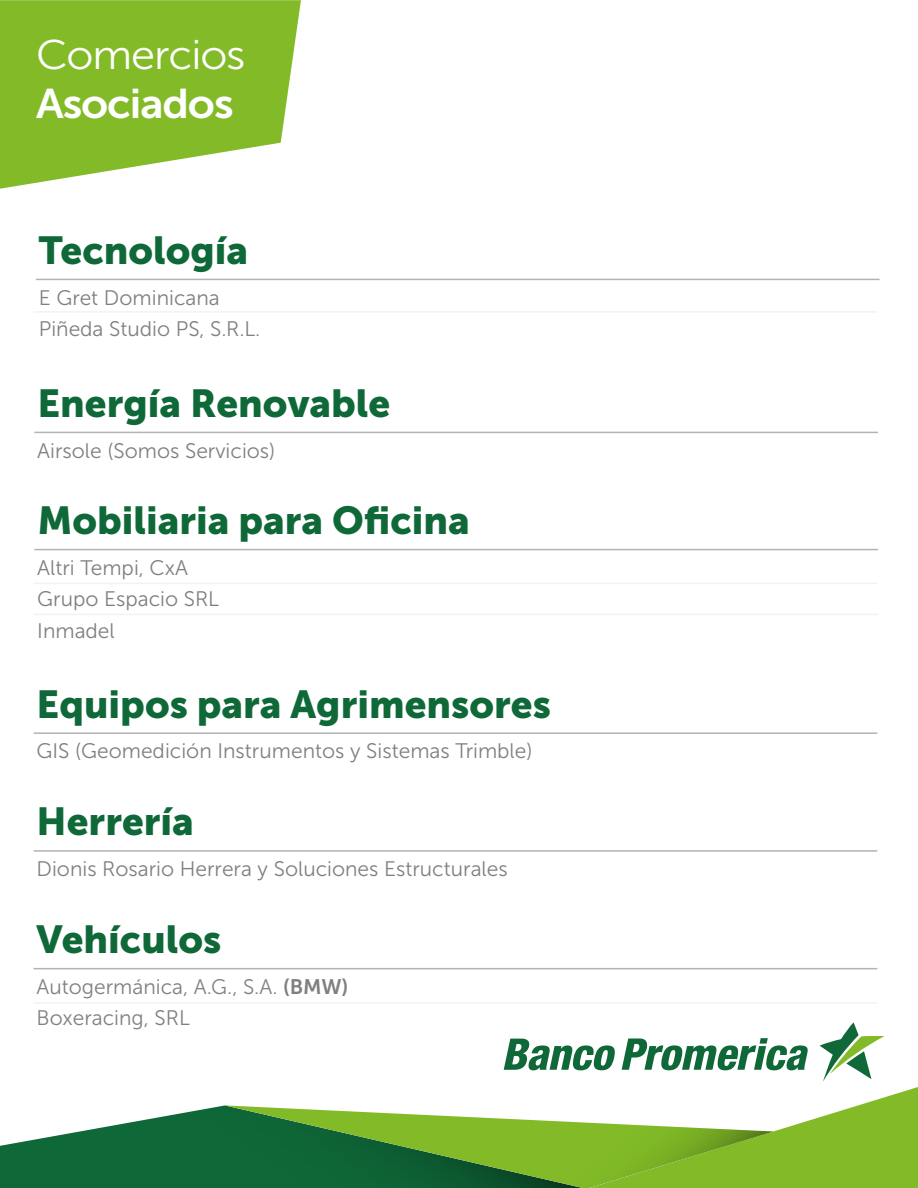
<style>
.page{position:relative;width:918px;height:1188px;background:#fff}
.page>*{position:absolute;margin:0;border:0;box-sizing:border-box;transform-origin:0 0}
.t1{font:41.4px "Museo Sans 300";letter-spacing:-.025em;color:#fff;scale:1.05 1}
.t2{font:41.4px "Museo Sans 700";letter-spacing:-.025em;color:#fff;scale:1.05 1}
.t3{font:38.85px "Museo Sans 900";color:#0f6838}
.t4{font:21px/31.5px "Museo Sans 300";color:#808080}
.s1{font-family:"Museo Sans 700"}
</style>
<div class="page">
<svg style="left:0;top:0;width:301px;height:189px;background:#94c546"></svg>
<svg style="left:0;top:1105px;width:225px;height:83px;fill:#0f6838"></svg>
<svg style="left:225px;top:1105px;width:279px;height:83px;background:#468b42"></svg>
<svg style="left:504px;top:1022px;width:414px;height:166px"></svg>
<hr style="left:36px;top:279px;width:844px;height:1px;background:#b3b3b3">
<hr style="left:34px;top:432px;width:844px;height:1px;background:#b3b3b3">
<hr style="left:34px;top:732px;width:843px;height:2px;background:#b3b3b3">
<hr style="left:34px;top:583px;width:843px;height:1px;background:#f2f2f2">
<hr style="left:34px;top:614px;width:843px;height:1px;background:#f2f2f2">
<hr style="left:34px;top:1002px;width:843px;height:2px;background:#f2f2f2">
<hr style="left:34px;top:311px;width:843px;height:2px;background:#f2f2f2">
<hr style="left:34px;top:549px;width:844px;height:1px;background:#b3b3b3">
<hr style="left:34px;top:850px;width:843px;height:2px;background:#b3b3b3">
<hr style="left:34px;top:968px;width:843px;height:1px;background:#b3b3b3">
<h1 class="t1" style="left:36px;top:32px;width:201px">Comercios</h1>
<h1 class="t2" style="left:36px;top:81px;width:190px">Asociados</h1>
<h2 class="t3" style="left:39px;top:228px;width:211px">Tecnología</h2>
<p class="t4" style="left:39px;top:282px;width:223px">E Gret Dominicana<br>Piñeda Studio PS, S.R.L.</p>
<h2 class="t3" style="left:37px;top:381px;width:354px">Energía Renovable</h2>
<p class="t4" style="left:37px;top:435px;width:240px">Airsole (Somos Servicios)</p>
<h2 class="t3" style="left:37px;top:498px;width:434px">Mobiliaria para Oficina</h2>
<p class="t4" style="left:37px;top:552px;width:183px">Altri Tempi, CxA<br>Grupo Espacio SRL<br>Inmadel</p>
<h2 class="t3" style="left:37px;top:682px;width:516px">Equipos para Agrimensores</h2>
<p class="t4" style="left:37px;top:736px;width:497px">GIS (Geomedición Instrumentos y Sistemas Trimble)</p>
<h2 class="t3" style="left:37px;top:800px;width:159px">Herrería</h2>
<p class="t4" style="left:37px;top:853px;width:473px">Dionis Rosario Herrera y Soluciones Estructurales</p>
<h2 class="t3" style="left:37px;top:918px;width:186px">Vehículos</h2>
<p class="t4" style="left:37px;top:971px;width:313px">Autogermánica, A.G., S.A. <span class="s1">(BMW)<br></span>Boxeracing, SRL</p>
</div>
